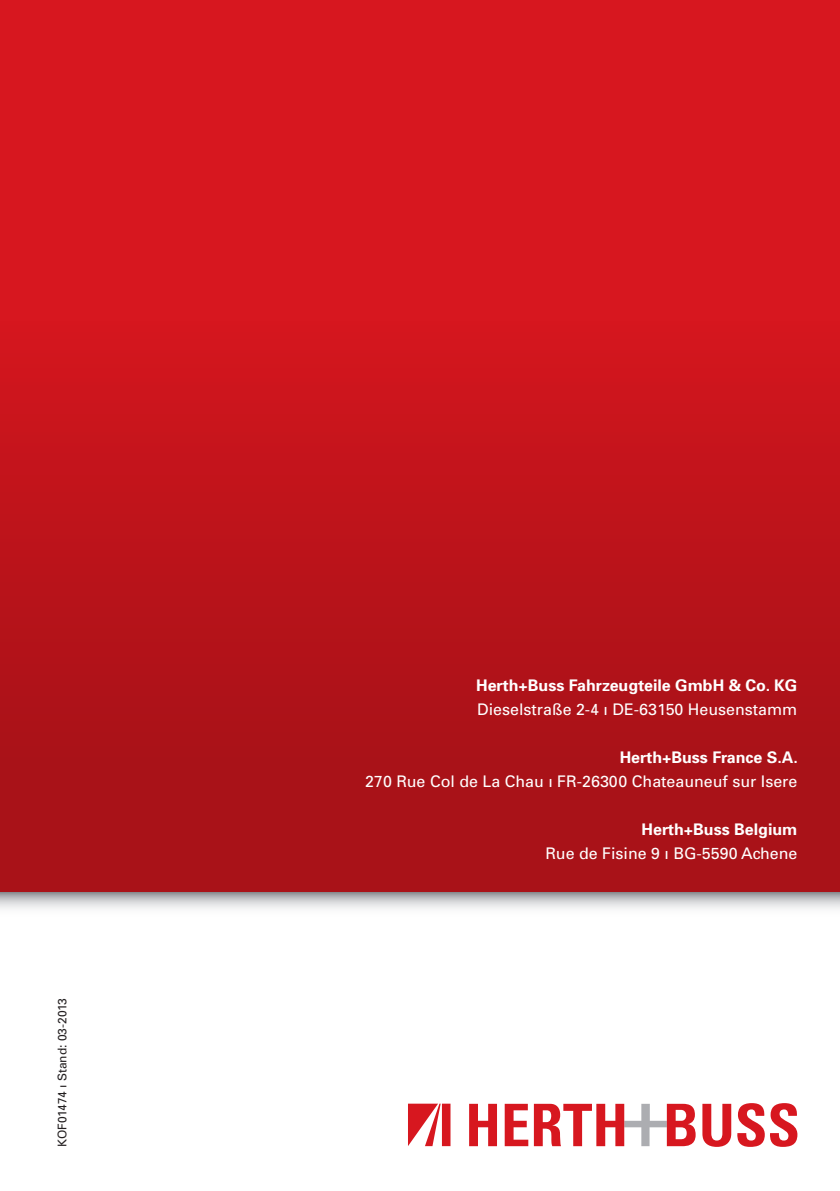
<style>
.page{position:relative;width:840px;height:1191px;background:#fff}
.page>*{position:absolute;margin:0;border:0;box-sizing:border-box;transform-origin:0 0}
.t1{font:16px "Univers";color:#fff}
.t2{font:700 16px "Univers";color:#fff}
.t3{font:12px "Univers";color:#231f20}
</style>
<div class="page">
<svg style="left:469px;top:1103px;width:27px;height:43px"></svg>
<svg style="left:504px;top:1103px;width:191px;height:43px"></svg>
<svg style="left:702px;top:1103px;width:28px;height:43px"></svg>
<svg style="left:737px;top:1103px;width:60px;height:43px"></svg>
<svg style="left:408px;top:1103px;width:42px;height:43px"></svg>
<svg style="left:0;top:891px;width:839px;height:18px;background:#c7bfc2"></svg>
<div style="left:0;top:0;width:839px;height:891px;background:linear-gradient(to bottom,#e21821,#a51117)"></div>
<p class="t3" style="left:55px;top:1146px;width:150px;rotate:-90deg">KOF01474 ı Stand: 03-2013</p>
<p class="t2" style="left:476px;top:675px;width:322px">Herth+Buss Fahrzeugteile GmbH &amp; Co. KG</p>
<p class="t1" style="left:477px;top:699px;width:321px">Dieselstraße 2-4 ı DE-63150 Heusenstamm</p>
<p class="t2" style="left:619px;top:747px;width:179px">Herth+Buss France S.A.</p>
<p class="t1" style="left:365px;top:771px;width:433px">270 Rue Col de La Chau ı FR-26300 Chateauneuf sur Isere</p>
<p class="t2" style="left:641px;top:819px;width:157px">Herth+Buss Belgium</p>
<p class="t1" style="left:545px;top:843px;width:253px">Rue de Fisine 9 ı BG-5590 Achene</p>
</div>
